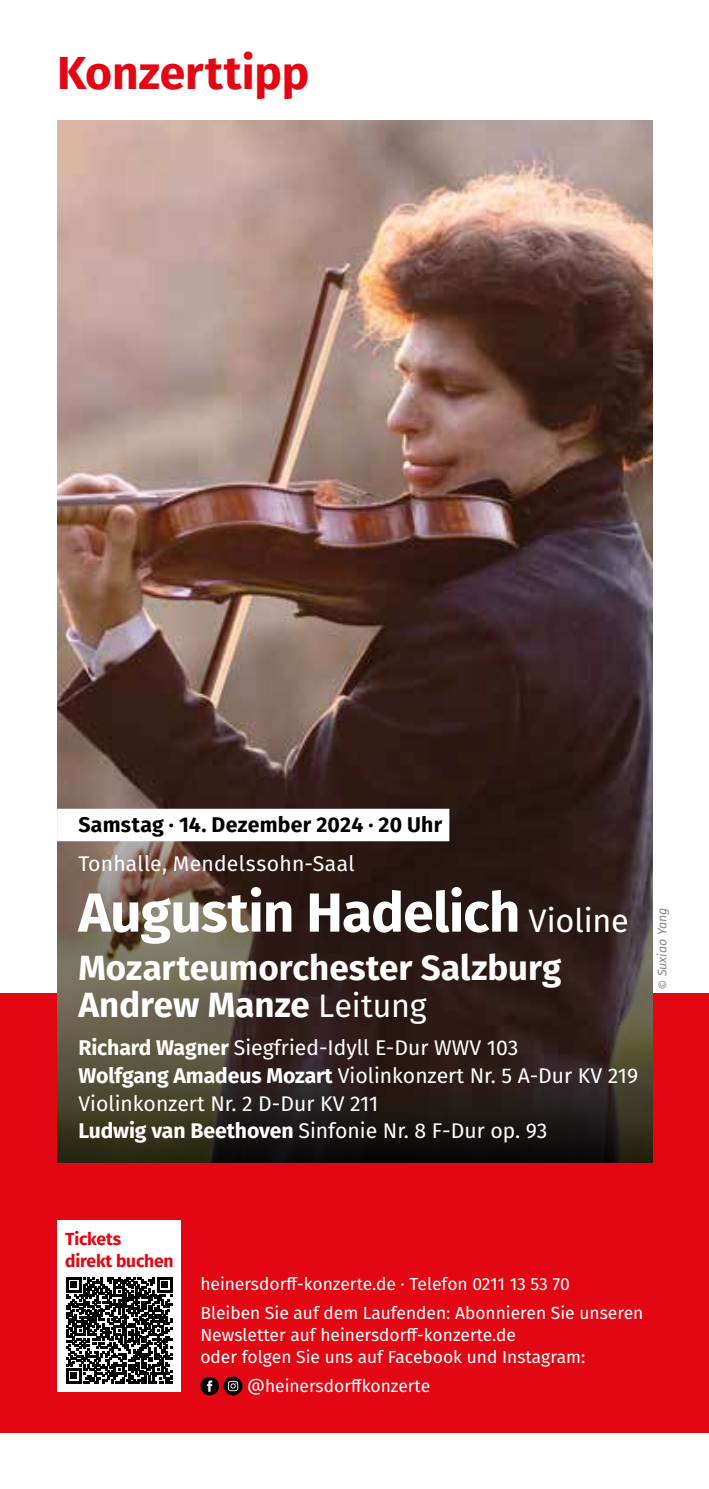
<style>
.page{position:relative;width:709px;height:1489px;background:#fff}
.page>*{position:absolute;margin:0;border:0;box-sizing:border-box;transform-origin:0 0}
.t1{font:700 55px "Fira Sans";letter-spacing:-.015em;color:#fff}
.t2{font:700 46.25px "Fira Sans";color:#e30613}
.t3{font:700 35px/37.5px "Fira Sans";color:#fff}
.t4{font:21.25px/27.5px "Fira Sans";color:#fff}
.t5{font:700 21.25px "Fira Sans";letter-spacing:.015em;color:#000}
.t6{font:17.5px/29px "Fira Sans";color:#fff}
.t7{font:700 17.5px/22.5px "Fira Sans";letter-spacing:-.01em;color:#e30613}
.t8{font:italic 12.5px "Fira Sans";color:#878787}
.s1{font-weight:400;font-size:32.5px}
.s2{font-weight:700}
</style>
<div class="page">
<img style="left:0;top:120px;width:709px;height:1313px">
<h2 class="t2" style="left:57px;top:34px;width:253px">Konzerttipp</h2>
<p class="t5" style="left:78px;top:806px;width:365px">Samstag · 14. Dezember 2024 · 20 Uhr</p>
<p class="t4" style="left:78px;top:849px;width:278px">Tonhalle, Mendelssohn-Saal</p>
<h1 class="t1" style="left:78px;top:866px;width:552px">Augustin Hadelich <span class="s1">Violine</span></h1>
<h3 class="t3" style="left:78px;top:946px;width:484px">Mozarteumorchester Salzburg<br>Andrew Manze <span class="s1">Leitung</span></h3>
<p class="t4" style="left:78px;top:1033px;width:561px"><span class="s2">Richard Wagner</span> Siegfried-Idyll E-Dur WWV 103<br><span class="s2">Wolfgang Amadeus Mozart</span> Violinkonzert Nr. 5 A-Dur KV 219<br>Violinkonzert Nr. 2 D-Dur KV 211<br><span class="s2">Ludwig van Beethoven</span> Sinfonie Nr. 8 F-Dur op. 93</p>
<p class="t8" style="left:653px;top:989px;width:84px;rotate:-90deg">© Suxiao Yang</p>
<p class="t7" style="left:65px;top:1226px;width:110px">Tickets<br>direkt buchen</p>
<p class="t6" style="left:200px;top:1269px;width:444px">heinersdorff-konzerte.de · Telefon 0211 13 53 70<br>Bleiben Sie auf dem Laufenden: Abonnieren Sie unseren</p>
<p class="t6" style="left:200px;top:1323px;width:386px;line-height:22px">Newsletter auf heinersdorff-konzerte.de<br>oder folgen Sie uns auf Facebook und Instagram:</p>
<p class="t6" style="left:247px;top:1370px;width:184px">@heinersdorffkonzerte</p>
</div>
